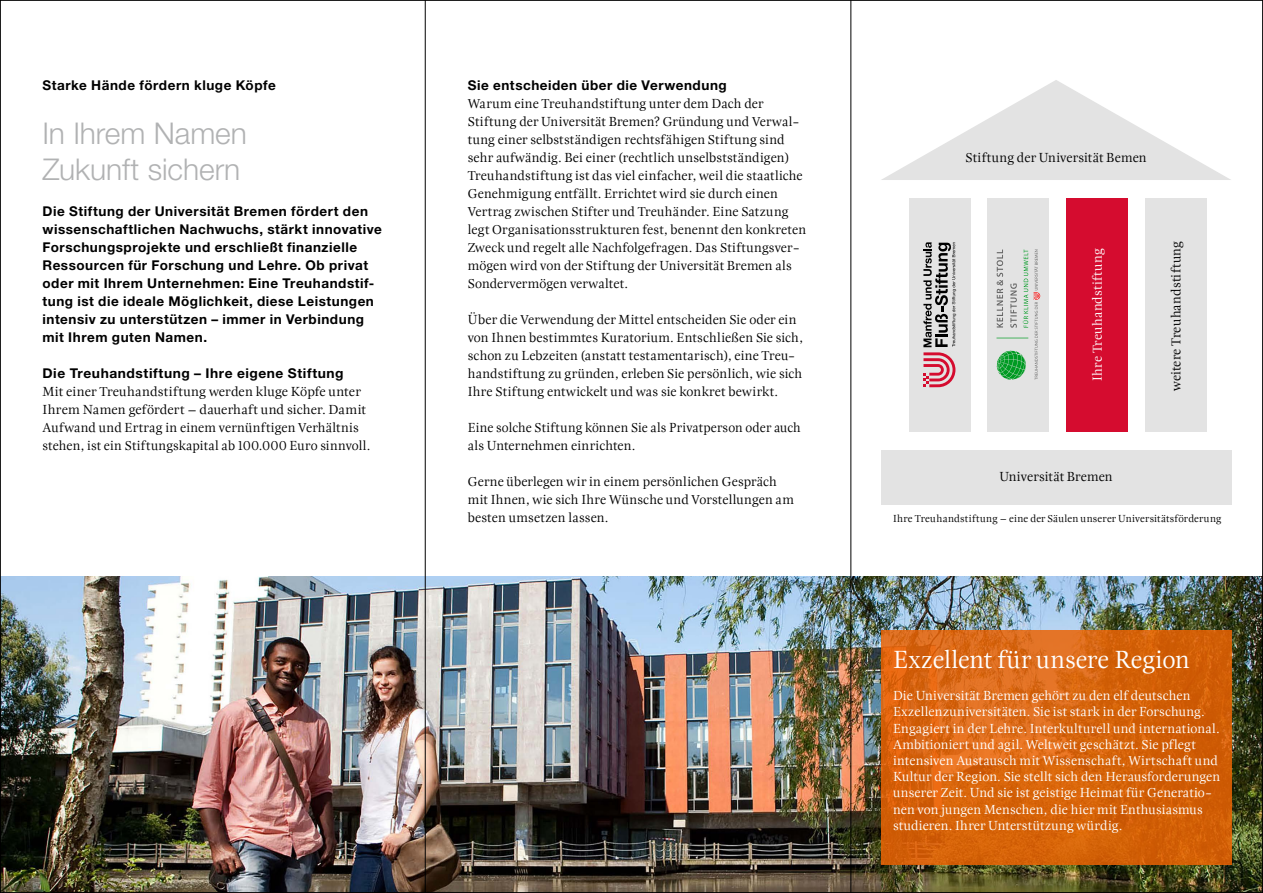
<style>
.page{position:relative;width:1263px;height:893px;background:#fff}
.page>*{position:absolute;margin:0;border:0;box-sizing:border-box;transform-origin:0 0}
.t1{font:300 30px/36px "Helvetica Neue";letter-spacing:-.005em;color:#b1b2b3}
.t2{font:25.5px "Esta Pro";letter-spacing:-.005em;color:#fff}
.t3{font:13.5px/18px "Esta Pro";letter-spacing:.005em;color:#000}
.t4{font:13.5px/16.2px "Esta Pro";letter-spacing:.005em;color:#fff}
.t5{font:700 13.5px/18px "Helvetica Neue";letter-spacing:.04em;color:#000}
.t6{font:10.5px "Esta Pro";letter-spacing:.015em;color:#000}
</style>
<div class="page">
<img style="left:2px;top:576px;width:1259px;height:315px">
<svg style="left:881px;top:630px;width:350px;height:234px;background:#d7640d"></svg>
<hr style="left:425px;top:0;width:1px;height:893px;background:#000">
<hr style="left:850px;top:0;width:1px;height:893px;background:#000">
<div style="left:881px;top:450px;width:350px;height:54px;background:#e3e3e3"></div>
<svg style="left:881px;top:80px;width:350px;height:100px"></svg>
<div style="left:988px;top:198px;width:61px;height:233px;background:#e3e3e3"></div>
<svg style="left:996px;top:249px;width:44px;height:131px"></svg>
<div style="left:909px;top:198px;width:61px;height:233px;background:#e3e3e3"></div>
<svg style="left:923px;top:242px;width:33px;height:145px"></svg>
<div style="left:1066px;top:198px;width:62px;height:233px;background:#d50c2f"></div>
<div style="left:1145px;top:198px;width:61px;height:233px;background:#e3e3e3"></div>
<p class="t5" style="left:43px;top:76px;width:235px">Starke Hände fördern kluge Köpfe</p>
<h1 class="t1" style="left:43px;top:115px;width:206px">In Ihrem Namen<br>Zukunft sichern</h1>
<p class="t5" style="left:43px;top:202px;width:341px">Die Stiftung der Universität Bremen fördert den wissenschaftlichen Nachwuchs, stärkt innovative Forschungsprojekte und erschließt finanzielle Ressourcen für Forschung und Lehre. Ob privat oder mit Ihrem Unternehmen: Eine Treuhandstif&shy;tung ist die ideale Möglichkeit, diese Leistungen intensiv zu unterstützen – immer in Verbindung mit Ihrem guten Namen.</p>
<p class="t5" style="left:43px;top:364px;width:303px">Die Treuhandstiftung – Ihre eigene Stiftung</p>
<p class="t3" style="left:43px;top:383px;width:329px">Mit einer Treuhandstiftung werden kluge Köpfe unter Ihrem Namen gefördert – dauerhaft und sicher. Damit Aufwand und Ertrag in einem vernünftigen Verhältnis stehen, ist ein Stiftungskapital ab 100.000 Euro sinnvoll.</p>
<p class="t5" style="left:468px;top:76px;width:260px">Sie entscheiden über die Verwendung</p>
<p class="t3" style="left:468px;top:95px;width:340px">Warum eine Treuhandstiftung unter dem Dach der Stiftung der Universität Bremen? Gründung und Verwal&shy;tung einer selbstständigen rechtsfähigen Stiftung sind sehr aufwändig. Bei einer (rechtlich unselbstständigen)<br>Treuhandstiftung ist das viel einfacher, weil die staatliche Genehmigung entfällt. Errichtet wird sie durch einen Vertrag zwischen Stifter und Treuhänder. Eine Satzung legt Organisationsstrukturen fest, benennt den konkreten Zweck und regelt alle Nachfolgefragen. Das Stiftungsver&shy;mögen wird von der Stiftung der Universität Bremen als Sondervermögen verwaltet.</p>
<p class="t3" style="left:468px;top:311px;width:337px">Über die Verwendung der Mittel entscheiden Sie oder ein von Ihnen bestimmtes Kuratorium. Entschließen Sie sich, schon zu Lebzeiten (anstatt testamentarisch), eine Treu&shy;handstiftung zu gründen, erleben Sie persönlich, wie sich Ihre Stiftung entwickelt und was sie konkret bewirkt.</p>
<p class="t3" style="left:468px;top:419px;width:335px">Eine solche Stiftung können Sie als Privatperson oder auch als Unternehmen einrichten.</p>
<p class="t3" style="left:468px;top:473px;width:328px">Gerne überlegen wir in einem persönlichen Gespräch mit Ihnen, wie sich Ihre Wünsche und Vorstellungen am besten umsetzen lassen.</p>
<p class="t3" style="left:965px;top:149px;width:183px">Stiftung der Universität Bemen</p>
<p class="t4" style="left:1090px;top:381px;width:134px;rotate:-90deg">Ihre Treuhandstiftung</p>
<p class="t3" style="left:1167px;top:391px;width:151px;rotate:-90deg">weitere Treuhandstiftung</p>
<p class="t3" style="left:999px;top:468px;width:115px">Universität Bremen</p>
<p class="t6" style="left:893px;top:512px;width:330px">Ihre Treuhandstiftung – eine der Säulen unserer Universitätsförderung</p>
<h2 class="t2" style="left:893px;top:643px;width:298px">Exzellent für unsere Region</h2>
<p class="t4" style="left:893px;top:688px;width:329px">Die Universität Bremen gehört zu den elf deutschen Exzellenzuniversitäten. Sie ist stark in der Forschung.<br>Engagiert in der Lehre. Interkulturell und international.<br>Ambitioniert und agil. Weltweit geschätzt. Sie pflegt intensiven Austausch mit Wissenschaft, Wirtschaft und Kultur der Region. Sie stellt sich den Herausforderungen unserer Zeit. Und sie ist geistige Heimat für Generatio&shy;nen von jungen Menschen, die hier mit Enthusiasmus studieren. Ihrer Unterstützung würdig.</p>
</div>
